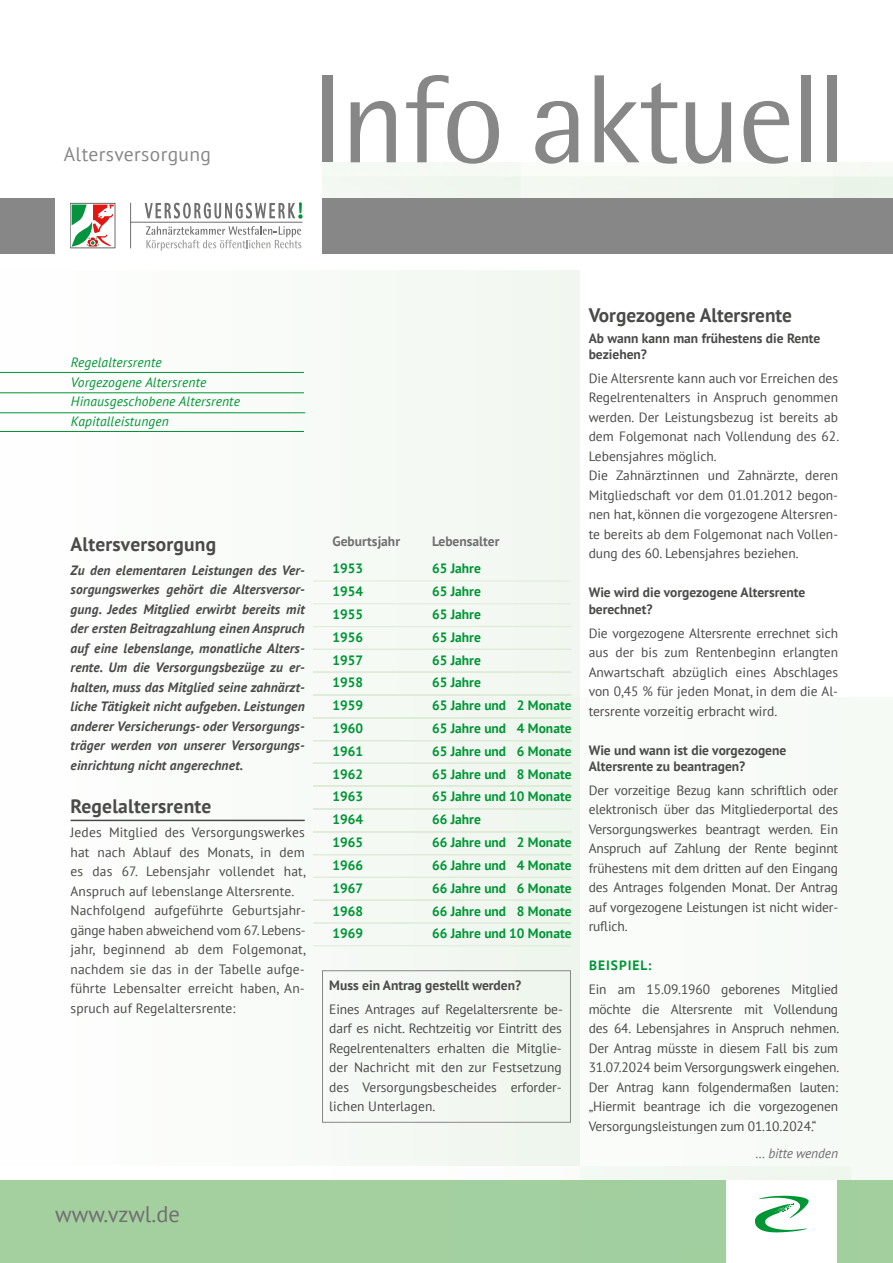
<style>
.page{position:relative;width:893px;height:1263px;background:#fff}
.page>*{position:absolute;margin:0;border:0;box-sizing:border-box;transform-origin:0 0}
.t1{font:126px "Rotis Semi Sans";letter-spacing:-.03em;color:#878787}
.t2{font:22.5px "PT Sans";color:#706f6f}
.t3{font:700 19.5px "PT Sans";letter-spacing:.005em;color:#4a4a49}
.t4{font:19.5px "PT Sans";letter-spacing:.02em;color:#878787}
.t5{font:13.5px/19.5px "PT Sans";color:#4a4a49;text-align:justify}
.t6{font:italic 700 13.5px/19.5px "PT Sans";letter-spacing:.01em;color:#4a4a49;text-align:justify}
.t7{font:700 13.5px "PT Sans";color:#009636}
.t8{font:700 13.5px/16.5px "PT Sans";color:#4a4a49}
.t9{font:italic 13.5px/19.5px "PT Sans";letter-spacing:.01em;color:#009636}
.t10{font:700 13.5px "PT Sans";color:#706f6f}
.t11{font:italic 13.5px "PT Sans";letter-spacing:-.01em;color:#706f6f}
.t12{font:700 13.5px "PT Sans";letter-spacing:.07em;color:#009636}
</style>
<div class="page">
<svg style="left:357px;top:1165px;width:494px;height:15px"></svg>
<div style="left:310px;top:176px;width:583px;height:76px;background:#f0f7ef"></div>
<div style="left:310px;top:162px;width:583px;height:14px;background:#f9fbf6"></div>
<div style="left:0;top:198px;width:893px;height:55px;background:#878787"></div>
<div style="left:55px;top:0;width:267px;height:262px;background:#fff"></div>
<svg style="left:146px;top:226px;width:155px;height:25px"></svg>
<svg style="left:145px;top:202px;width:158px;height:17px"></svg>
<hr style="left:131px;top:222px;width:172px;height:1px;background:#706f6f">
<hr style="left:130px;top:203px;width:1px;height:45px;background:#706f6f">
<svg style="left:70px;top:203px;width:45px;height:45px"></svg>
<div style="left:0;top:270px;width:580px;height:895px;background:#f8fbf7"></div>
<div style="left:322px;top:970px;width:249px;height:153px;border:1px solid #878787"></div>
<hr style="left:313px;top:581px;width:258px;height:1px;background:#deecd7">
<hr style="left:313px;top:603px;width:258px;height:1px;background:#deecd7">
<hr style="left:313px;top:626px;width:258px;height:1px;background:#deecd7">
<hr style="left:313px;top:649px;width:258px;height:1px;background:#deecd7">
<hr style="left:313px;top:672px;width:258px;height:1px;background:#deecd7">
<hr style="left:313px;top:695px;width:258px;height:1px;background:#deecd7">
<hr style="left:313px;top:717px;width:258px;height:1px;background:#deecd7">
<hr style="left:313px;top:740px;width:258px;height:1px;background:#deecd7">
<hr style="left:313px;top:763px;width:258px;height:1px;background:#deecd7">
<hr style="left:313px;top:786px;width:258px;height:1px;background:#deecd7">
<hr style="left:313px;top:809px;width:258px;height:1px;background:#deecd7">
<hr style="left:313px;top:831px;width:258px;height:1px;background:#deecd7">
<hr style="left:313px;top:854px;width:258px;height:1px;background:#deecd7">
<hr style="left:313px;top:877px;width:258px;height:1px;background:#deecd7">
<hr style="left:313px;top:900px;width:258px;height:1px;background:#deecd7">
<hr style="left:313px;top:923px;width:258px;height:1px;background:#deecd7">
<hr style="left:313px;top:945px;width:258px;height:1px;background:#deecd7">
<hr style="left:0;top:372px;width:304px;height:1px;background:#009636">
<hr style="left:0;top:392px;width:304px;height:1px;background:#009636">
<hr style="left:0;top:412px;width:305px;height:1px;background:#009636">
<hr style="left:0;top:431px;width:304px;height:1px;background:#009636">
<hr style="left:71px;top:820px;width:234px;height:1px;background:#4a4a49">
<div style="left:0;top:1180px;width:893px;height:83px;background:#a4d0a0"></div>
<div style="left:726px;top:1180px;width:111px;height:83px;background:#fff"></div>
<svg style="left:755px;top:1196px;width:54px;height:36px"></svg>
<h3 class="t4" style="left:64px;top:142px;width:149px">Altersversorgung</h3>
<h1 class="t1" style="left:312px;top:45px;width:538px">Info aktuell</h1>
<p class="t9" style="left:71px;top:352px;width:171px">Regelaltersrente<br>Vorgezogene Altersrente<br>Hinausgeschobene Altersrente<br>Kapitalleistungen</p>
<h3 class="t3" style="left:71px;top:531px;width:147px">Altersversorgung</h3>
<p class="t6" style="left:71px;top:560px;width:236px">Zu den elementaren Leistungen des Ver&shy;sorgungswerkes gehört die Altersversor&shy;gung. Jedes Mitglied erwirbt bereits mit der ersten Beitragzahlung einen Anspruch auf eine lebenslange, monatliche Alters&shy;rente. Um die Versorgungsbezüge zu er&shy;halten, muss das Mitglied seine zahnärzt&shy;liche Tätigkeit nicht aufgeben. Leistungen anderer Versicherungs- oder Versorgungs&shy;träger werden von unserer Versorgungs&shy;einrichtung nicht angerechnet.</p>
<h3 class="t3" style="left:71px;top:793px;width:142px">Regelaltersrente</h3>
<p class="t5" style="left:71px;top:822px;width:237px;text-align:left">Jedes Mitglied des Versorgungswerkes hat nach Ablauf des Monats, in dem es das 67. Lebensjahr vollendet hat, Anspruch auf lebenslange Altersrente.<br>Nachfolgend aufgeführte Geburtsjahr&shy;gänge haben abweichend vom 67. Lebens&shy;jahr, beginnend ab dem Folgemonat, nachdem sie das in der Tabelle aufge&shy;führte Lebensalter erreicht haben, An&shy;spruch auf Regelaltersrente:</p>
<h2 class="t2" style="left:55px;top:1199px;width:126px">www.vzwl.de</h2>
<p class="t10" style="left:333px;top:533px;width:69px">Geburtsjahr</p>
<p class="t10" style="left:432px;top:533px;width:69px">Lebensalter</p>
<p class="t7" style="left:333px;top:560px;width:32px">1953</p>
<p class="t7" style="left:432px;top:560px;width:50px">65 Jahre</p>
<p class="t7" style="left:333px;top:582px;width:32px">1954</p>
<p class="t7" style="left:432px;top:582px;width:50px">65 Jahre</p>
<p class="t7" style="left:333px;top:605px;width:32px">1955</p>
<p class="t7" style="left:432px;top:605px;width:50px">65 Jahre</p>
<p class="t7" style="left:333px;top:628px;width:32px">1956</p>
<p class="t7" style="left:432px;top:628px;width:50px">65 Jahre</p>
<p class="t7" style="left:333px;top:651px;width:32px">1957</p>
<p class="t7" style="left:432px;top:651px;width:50px">65 Jahre</p>
<p class="t7" style="left:333px;top:674px;width:32px">1958</p>
<p class="t7" style="left:432px;top:674px;width:50px">65 Jahre</p>
<p class="t7" style="left:333px;top:696px;width:32px">1959</p>
<p class="t7" style="left:432px;top:696px;width:141px">65 Jahre und 2 Monate</p>
<p class="t7" style="left:333px;top:719px;width:32px">1960</p>
<p class="t7" style="left:432px;top:719px;width:141px">65 Jahre und 4 Monate</p>
<p class="t7" style="left:333px;top:742px;width:32px">1961</p>
<p class="t7" style="left:432px;top:742px;width:141px">65 Jahre und 6 Monate</p>
<p class="t7" style="left:333px;top:765px;width:32px">1962</p>
<p class="t7" style="left:432px;top:765px;width:141px">65 Jahre und 8 Monate</p>
<p class="t7" style="left:333px;top:788px;width:32px">1963</p>
<p class="t7" style="left:432px;top:788px;width:141px">65 Jahre und 10 Monate</p>
<p class="t7" style="left:333px;top:810px;width:32px">1964</p>
<p class="t7" style="left:432px;top:810px;width:50px">66 Jahre</p>
<p class="t7" style="left:333px;top:833px;width:32px">1965</p>
<p class="t7" style="left:432px;top:833px;width:141px">66 Jahre und 2 Monate</p>
<p class="t7" style="left:333px;top:856px;width:32px">1966</p>
<p class="t7" style="left:432px;top:856px;width:141px">66 Jahre und 4 Monate</p>
<p class="t7" style="left:333px;top:879px;width:32px">1967</p>
<p class="t7" style="left:432px;top:879px;width:141px">66 Jahre und 6 Monate</p>
<p class="t7" style="left:333px;top:902px;width:32px">1968</p>
<p class="t7" style="left:432px;top:902px;width:141px">66 Jahre und 8 Monate</p>
<p class="t7" style="left:333px;top:924px;width:32px">1969</p>
<p class="t7" style="left:432px;top:924px;width:141px">66 Jahre und 10 Monate</p>
<p class="t8" style="left:329px;top:977px;width:193px">Muss ein Antrag gestellt werden?</p>
<p class="t5" style="left:329px;top:999px;width:235px">Eines Antrages auf Regelaltersrente be&shy;darf es nicht. Rechtzeitig vor Eintritt des Regelrentenalters erhalten die Mitglie&shy;der Nachricht mit den zur Festsetzung des Versorgungsbescheides erforder&shy;lichen Unterlagen.</p>
<h3 class="t3" style="left:589px;top:302px;width:205px">Vorgezogene Altersrente</h3>
<p class="t8" style="left:589px;top:329px;width:233px">Ab wann kann man frühestens die Rente beziehen?</p>
<p class="t5" style="left:589px;top:368px;width:252px;text-align:left">Die Altersrente kann auch vor Erreichen des Regelrentenalters in Anspruch genommen werden. Der Leistungsbezug ist bereits ab dem Folgemonat nach Vollendung des 62.<br>Lebensjahres möglich.<br>Die Zahnärztinnen und Zahnärzte, deren Mitgliedschaft vor dem 01.01.2012 begon&shy;nen hat, können die vorgezogene Altersren&shy;te bereits ab dem Folgemonat nach Vollen&shy;dung des 60. Lebensjahres beziehen.</p>
<p class="t8" style="left:589px;top:584px;width:218px">Wie wird die vorgezogene Altersrente berechnet?</p>
<p class="t5" style="left:589px;top:623px;width:251px">Die vorgezogene Altersrente errechnet sich aus der bis zum Rentenbeginn erlangten Anwartschaft abzüglich eines Abschlages von 0,45 % für jeden Monat, in dem die Al&shy;tersrente vorzeitig erbracht wird.</p>
<p class="t8" style="left:589px;top:741px;width:199px">Wie und wann ist die vorgezogene<br>Altersrente zu beantragen?</p>
<p class="t5" style="left:589px;top:780px;width:251px">Der vorzeitige Bezug kann schriftlich oder elektronisch über das Mitgliederportal des Versorgungswerkes beantragt werden. Ein Anspruch auf Zahlung der Rente beginnt frühestens mit dem dritten auf den Eingang des Antrages folgenden Monat. Der Antrag auf vorgezogene Leistungen ist nicht wider&shy;ruflich.</p>
<p class="t12" style="left:589px;top:957px;width:64px">BEISPIEL:</p>
<p class="t5" style="left:589px;top:979px;width:252px">Ein am 15.09.1960 geborenes Mitglied möchte die Altersrente mit Vollendung des 64. Lebensjahres in Anspruch nehmen.<br>Der Antrag müsste in diesem Fall bis zum 31.07.2024 beim Versorgungswerk eingehen.<br>Der Antrag kann folgendermaßen lauten: „Hiermit beantrage ich die vorgezogenen Versorgungsleistungen zum 01.10.2024.“</p>
<p class="t11" style="left:756px;top:1144px;width:84px">… bitte wenden</p>
</div>
